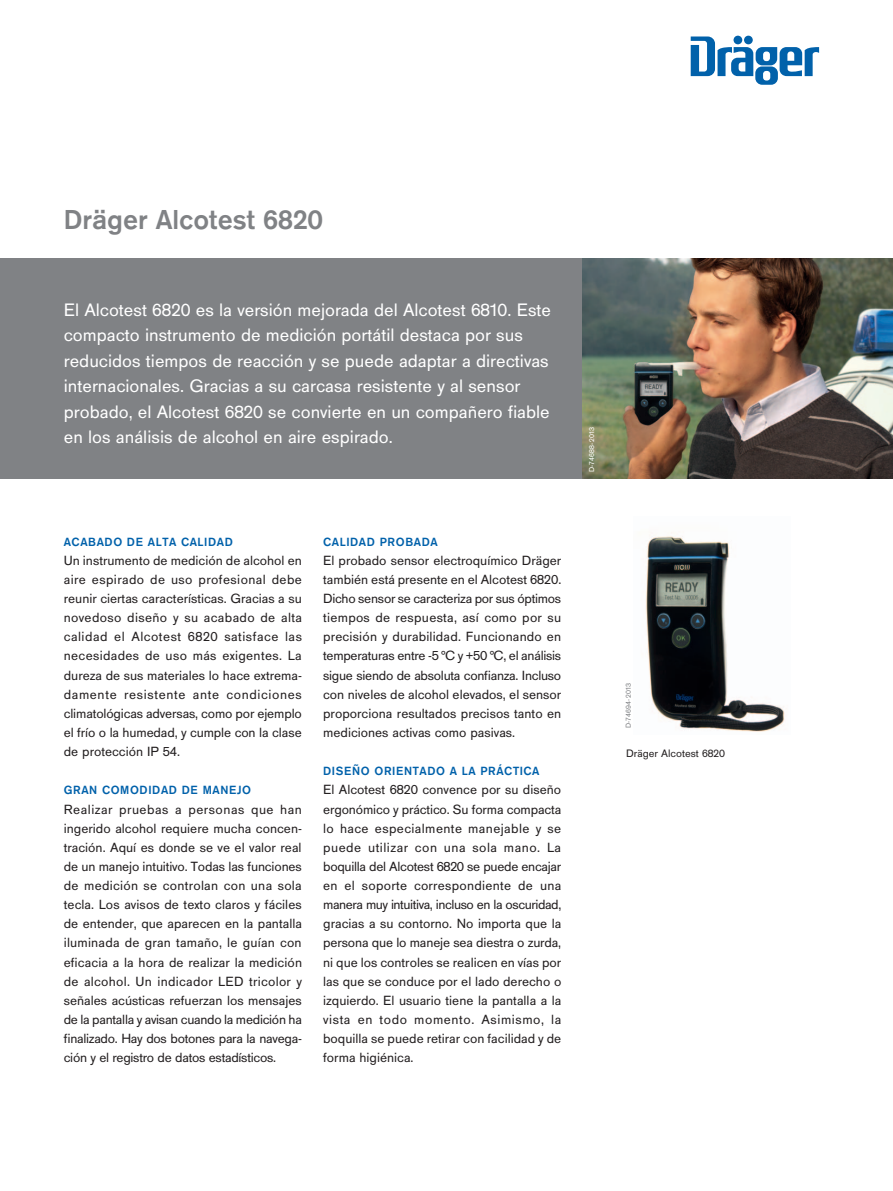
<style>
.page{position:relative;width:893px;height:1191px;background:#fff}
.page>*{position:absolute;margin:0;border:0;box-sizing:border-box;transform-origin:0 0}
.Titel{font:700 28.5px "Draeger San";color:#808285}
.Einleitungstext{font:18.75px/25.5px "Draeger San";color:#fff}
.Fließ_DraeSansReg_9{font:13.8px/19.2px "Draeger San";color:#231f20;text-align:justify}
.Zwischenüberschrift{font:700 12.3px "Draeger San";letter-spacing:.05em;color:#0161aa}
.Bildunterschrift_Tex{font:11.25px "Draeger San";color:#231f20}
.Bildnummer_Weiß{font:7.5px "Draeger San";letter-spacing:.025em;color:#fff}
.Bildnummer_60_Schwar{font:7.5px "Draeger San";letter-spacing:.025em;color:#808285}
</style>
<div class="page">
<div style="left:0;top:258px;width:591px;height:220px;background:#808285"></div>
<img style="left:583px;top:258px;width:310px;height:220px">
<img style="left:646px;top:532px;width:139px;height:200px">
<svg style="left:691px;top:36px;width:128px;height:49px"></svg>
<p class="Titel" style="left:64px;top:204px;width:261px">Dräger Alcotest 6820</p>
<p class="Einleitungstext" style="left:64px;top:297px;width:489px">El Alcotest 6820 es la versión mejorada del Alcotest 6810. Este compacto instrumento de medición portátil destaca por sus reducidos tiempos de reacción y se puede adaptar a directivas internacionales. Gracias a su carcasa resistente y al sensor probado, el Alcotest 6820 se convierte en un compañero fiable en los análisis de alcohol en aire espirado.</p>
<p class="Zwischenüberschrift" style="left:64px;top:534px;width:171px">ACABADO DE ALTA CALIDAD</p>
<p class="Fließ_DraeSansReg_9" style="left:64px;top:550px;width:240px">Un instrumento de medición de alcohol en aire espirado de uso profesional debe reunir ciertas características. Gracias a su novedoso diseño y su acabado de alta calidad el Alcotest 6820 satisface las necesidades de uso más exigentes. La dureza de sus materiales lo hace extrema&shy;damente resistente ante condiciones climatológicas adversas, como por ejemplo el frío o la humedad, y cumple con la clase de protección IP 54.</p>
<p class="Zwischenüberschrift" style="left:64px;top:783px;width:189px">GRAN COMODIDAD DE MANEJO</p>
<p class="Fließ_DraeSansReg_9" style="left:64px;top:799px;width:240px">Realizar pruebas a personas que han ingerido alcohol requiere mucha concen&shy;tración. Aquí es donde se ve el valor real de un manejo intuitivo. Todas las funciones de medición se controlan con una sola tecla. Los avisos de texto claros y fáciles de entender, que aparecen en la pantalla iluminada de gran tamaño, le guían con eficacia a la hora de realizar la medición de alcohol. Un indicador LED tricolor y señales acústicas refuerzan los mensajes de la pantalla y avisan cuando la medición ha finalizado. Hay dos botones para la navega&shy;ción y el registro de datos estadísticos.</p>
<p class="Zwischenüberschrift" style="left:323px;top:534px;width:116px">CALIDAD PROBADA</p>
<p class="Fließ_DraeSansReg_9" style="left:323px;top:550px;width:240px">El probado sensor electroquímico Dräger también está presente en el Alcotest 6820.<br>Dicho sensor se caracteriza por sus óptimos tiempos de respuesta, así como por su precisión y durabilidad. Funcionando en temperaturas entre -5 °C y +50 °C, el análisis sigue siendo de absoluta confianza. Incluso con niveles de alcohol elevados, el sensor proporciona resultados precisos tanto en mediciones activas como pasivas.</p>
<p class="Zwischenüberschrift" style="left:323px;top:764px;width:218px">DISEÑO ORIENTADO A LA PRÁCTICA</p>
<p class="Fließ_DraeSansReg_9" style="left:323px;top:780px;width:240px">El Alcotest 6820 convence por su diseño ergonómico y práctico. Su forma compacta lo hace especialmente manejable y se puede utilizar con una sola mano. La boquilla del Alcotest 6820 se puede encajar en el soporte correspondiente de una manera muy intuitiva, incluso en la oscuridad, gracias a su contorno. No importa que la persona que lo maneje sea diestra o zurda, ni que los controles se realicen en vías por las que se conduce por el lado derecho o izquierdo. El usuario tiene la pantalla a la vista en todo momento. Asimismo, la boquilla se puede retirar con facilidad y de forma higiénica.</p>
<p class="Bildnummer_Weiß" style="left:588px;top:472px;width:46px;rotate:-90deg">D-74688-2013</p>
<p class="Bildnummer_60_Schwar" style="left:624px;top:728px;width:47px;rotate:-90deg">D-74694-2013</p>
<p class="Bildunterschrift_Tex" style="left:626px;top:747px;width:100px">Dräger Alcotest 6820</p>
</div>
